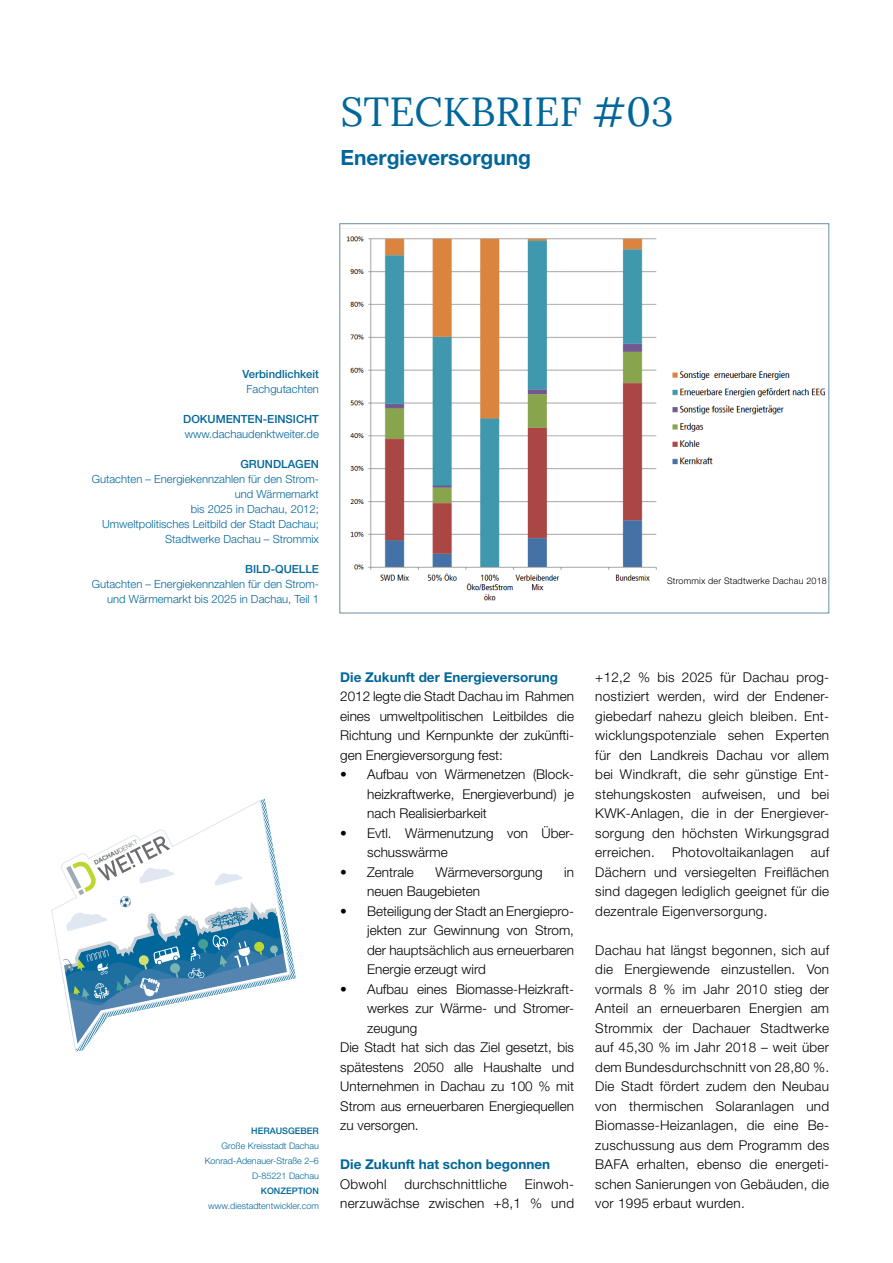
<style>
.page{position:relative;width:893px;height:1263px;background:#fff}
.page>*{position:absolute;margin:0;border:0;box-sizing:border-box;transform-origin:0 0}
.Headline_27_30{font:40.5px "Lora";color:#01669a}
.Subline_Overline_14{font:700 21px "Helvetica Neue";color:#01669a}
.Fließtext_9_13{font:300 13.5px/19.5px "Helvetica Neue";letter-spacing:.02em;color:#000;text-align:justify}
.Zeischensubline_9_13{font:300 13.5px/19.5px "Helvetica Neue";color:#000;text-align:justify}
.Fließtext_9_13-2{font:300 13.5px/19.5px "Helvetica Neue";color:#000}
.Zeischensubline_9_13-2{font:700 13.5px "Helvetica Neue";color:#01669a}
.Bildunterschrift_7_5{font:300 11.25px/15px "Helvetica Neue";color:#01669a;text-align:right}
.Bildunterschrift_7_5-2{font:500 11.25px "Helvetica Neue";color:#01669a}
.Bildunterschrift_7_5-3{font:300 9px "Helvetica Neue";color:#01669a}
.Fließtext_9_13-3{font:300 9px "Helvetica Neue";letter-spacing:.02em;color:#000}
.Bildunterschrift_7_5-4{font:500 9px "Helvetica Neue";color:#01669a}
.t1{font:700 6.3px "Helvetica";color:#6c6d70}
.s1{font-weight:300}
</style>
<div class="page">
<svg style="left:51px;top:799px;width:241px;height:253px"></svg>
<img style="left:346px;top:236px;width:479px;height:365px">
<p class="Headline_27_30" style="left:341px;top:81px;width:335px">STECKBRIEF #03</p>
<p class="Subline_Overline_14" style="left:341px;top:144px;width:192px">Energieversorgung</p>
<p class="Bildunterschrift_7_5-2" style="left:243px;top:367px;width:78px">Verbindlichkeit</p>
<p class="Bildunterschrift_7_5" style="left:247px;top:381px;width:74px">Fachgutachten</p>
<p class="Bildunterschrift_7_5-2" style="left:183px;top:412px;width:137px">DOKUMENTEN-EINSICHT</p>
<p class="Bildunterschrift_7_5" style="left:185px;top:426px;width:136px">www.dachaudenktweiter.de</p>
<p class="Bildunterschrift_7_5-2" style="left:240px;top:457px;width:80px">GRUNDLAGEN</p>
<p class="Bildunterschrift_7_5" style="left:92px;top:471px;width:229px">Gutachten – Energiekennzahlen für den Strom&shy;und Wärmemarkt</p>
<p class="Bildunterschrift_7_5" style="left:191px;top:501px;width:130px">bis 2025 in Dachau, 2012;</p>
<p class="Bildunterschrift_7_5" style="left:102px;top:516px;width:218px">Umweltpolitisches Leitbild der Stadt Dachau;</p>
<p class="Bildunterschrift_7_5" style="left:165px;top:531px;width:155px">Stadtwerke Dachau – Strommix</p>
<p class="Bildunterschrift_7_5-2" style="left:245px;top:562px;width:75px">BILD-QUELLE</p>
<p class="Bildunterschrift_7_5" style="left:92px;top:576px;width:229px">Gutachten – Energiekennzahlen für den Strom&shy;und Wärmemarkt bis 2025 in Dachau, Teil 1</p>
<p class="Fließtext_9_13-3" style="left:667px;top:575px;width:161px">Strommix der Stadtwerke Dachau 2018</p>
<p class="t1" style="left:92px;top:859px;width:50px;rotate:-27deg">DACHAU<span class="s1">DENKT</span></p>
<p class="Bildunterschrift_7_5-4" style="left:251px;top:1125px;width:69px">HERAUSGEBER</p>
<p class="Bildunterschrift_7_5-3" style="left:222px;top:1140px;width:99px">Große Kreisstadt Dachau</p>
<p class="Bildunterschrift_7_5-3" style="left:205px;top:1155px;width:116px">Konrad-Adenauer-Straße 2–6</p>
<p class="Bildunterschrift_7_5-3" style="left:252px;top:1170px;width:68px">D-85221 Dachau</p>
<p class="Bildunterschrift_7_5-4" style="left:261px;top:1185px;width:60px">KONZEPTION</p>
<p class="Bildunterschrift_7_5-3" style="left:208px;top:1200px;width:112px">www.diestadtentwickler.com</p>
<p class="Zeischensubline_9_13-2" style="left:340px;top:668px;width:219px">Die Zukunft der Energieversorung</p>
<p class="Zeischensubline_9_13" style="left:340px;top:686px;width:235px">2012 legte die Stadt Dachau im Rahmen eines umweltpolitischen Leitbildes die Richtung und Kernpunkte der zukünfti&shy;gen Energieversorgung fest:</p>
<p class="Fließtext_9_13" style="left:367px;top:764px;width:208px;text-indent:-27px">• Aufbau von Wärmenetzen (Block&shy;heizkraftwerke, Energieverbund) je nach Realisierbarkeit</p>
<p class="Fließtext_9_13-2" style="left:367px;top:823px;width:208px;text-indent:-27px">• Evtl. Wärmenutzung von Über&shy;schusswärme</p>
<p class="Fließtext_9_13-2" style="left:340px;top:862px;width:75px">• Zentrale</p>
<p class="Fließtext_9_13-2" style="left:436px;top:862px;width:109px">Wärmeversorgung</p>
<p class="Fließtext_9_13" style="left:564px;top:862px;width:11px">in</p>
<p class="Fließtext_9_13-2" style="left:367px;top:881px;width:114px">neuen Baugebieten</p>
<p class="Fließtext_9_13" style="left:367px;top:901px;width:208px;text-indent:-27px">• Beteiligung der Stadt an Energiepro&shy;jekten zur Gewinnung von Strom, der hauptsächlich aus erneuerbaren Energie erzeugt wird</p>
<p class="Fließtext_9_13" style="left:367px;top:979px;width:208px;text-indent:-27px">• Aufbau eines Biomasse-Heizkraft&shy;werkes zur Wärme- und Stromer&shy;zeugung</p>
<p class="Zeischensubline_9_13" style="left:340px;top:1037px;width:235px">Die Stadt hat sich das Ziel gesetzt, bis spätestens 2050 alle Haushalte und Unternehmen in Dachau zu 100 % mit Strom aus erneuerbaren Energiequellen zu versorgen.</p>
<p class="Zeischensubline_9_13-2" style="left:340px;top:1156px;width:212px">Die Zukunft hat schon begonnen</p>
<p class="Fließtext_9_13" style="left:340px;top:1174px;width:48px">Obwohl</p>
<p class="Fließtext_9_13" style="left:405px;top:1174px;width:104px">durchschnittliche</p>
<p class="Fließtext_9_13" style="left:340px;top:1174px;width:235px;text-align:right">Einwoh-<br>nerzuwächse zwischen +8,1 % und</p>
<p class="Fließtext_9_13" style="left:595px;top:667px;width:235px">+12,2 % bis 2025 für Dachau prog&shy;nostiziert werden, wird der Endener&shy;giebedarf nahezu gleich bleiben. Ent&shy;wicklungspotenziale sehen Experten für den Landkreis Dachau vor allem bei Windkraft, die sehr günstige Ent&shy;stehungskosten aufweisen, und bei KWK-Anlagen, die in der Energiever&shy;sorgung den höchsten Wirkungsgrad erreichen.</p>
<p class="Fließtext_9_13" style="left:595px;top:842px;width:235px;text-indent:216px">auf Dächern und versiegelten Freiflächen sind dagegen lediglich geeignet für die dezentrale Eigenversorgung.</p>
<p class="Fließtext_9_13" style="left:595px;top:940px;width:235px">Dachau hat längst begonnen, sich auf die Energiewende einzustellen. Von vormals 8 % im Jahr 2010 stieg der Anteil an erneuerbaren Energien am Strommix der Dachauer Stadtwerke auf 45,30 % im Jahr 2018 – weit über dem Bundesdurchschnitt von 28,80 %.</p>
<p class="Fließtext_9_13" style="left:595px;top:1076px;width:235px">Die Stadt fördert zudem den Neubau von thermischen Solaranlagen und Biomasse-Heizanlagen, die eine Be&shy;zuschussung aus dem Programm des BAFA erhalten, ebenso die energeti&shy;schen Sanierungen von Gebäuden, die vor 1995 erbaut wurden.</p>
<p class="Fließtext_9_13" style="left:672px;top:842px;width:123px">Photovoltaikanlagen</p>
</div>
